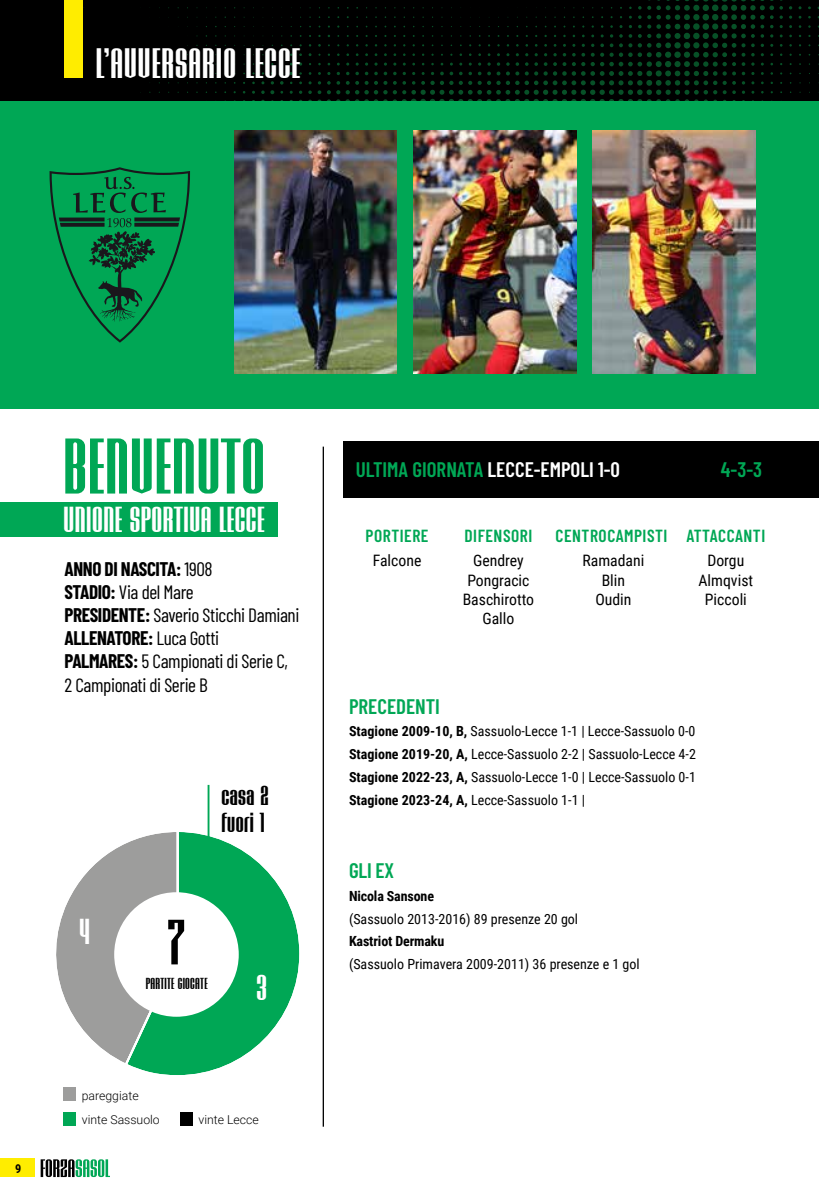
<style>
.page{position:relative;width:819px;height:1191px;background:#fff}
.page>*{position:absolute;margin:0;border:0;box-sizing:border-box;transform-origin:0 0}
.t1{font:64.75px "Bosque Line";letter-spacing:.02em;color:#00a755}
.t2{font:52.5px "Bosque Line";color:#000}
.t3{font:35px "Bosque Line";letter-spacing:.03em;color:#fff}
.t4{font:29.75px "Bosque Line";letter-spacing:.02em;color:#fff}
.t5{font:22.75px/26.4px "Bosque Line";letter-spacing:.02em;color:#000}
.t6{font:600 21px "Barlow Condensed";color:#fff}
.t7{font:600 21px "Barlow Condensed";color:#00a755}
.t8{font:19.25px/23.1px "Barlow Condensed";letter-spacing:-.02em;color:#000}
.t9{font:600 17.5px "Barlow Condensed";letter-spacing:.03em;color:#00a755}
.t10{font:15.75px/19.2px "Roboto Condensed";color:#000;text-align:center}
.t11{font:14px/22.8px "Roboto Condensed";color:#000;text-align:justify}
.t12{font:700 14px "Roboto Condensed";letter-spacing:-.01em;color:#000}
.t13{font:13.12px "Bosque Line";letter-spacing:.02em;color:#000}
.t14{font:300 12.25px "Roboto";color:#000}
.t15{font:700 12.25px "Roboto Condensed";color:#000}
.s1{font-weight:700}
.s2{color:#00a755}
</style>
<div class="page">
<div style="left:0;top:0;width:819px;height:102px;background:#000"></div>
<svg style="left:41px;top:1159px;width:69px;height:18px"></svg>
<div style="left:0;top:1158px;width:35px;height:19px;background:#ffed00"></div>
<svg style="left:261px;top:90px;width:13px;height:4px"></svg>
<svg style="left:355px;top:72px;width:4px;height:3px"></svg>
<svg style="left:374px;top:72px;width:13px;height:3px"></svg>
<svg style="left:308px;top:81px;width:85px;height:20px"></svg>
<svg style="left:600px;top:34px;width:13px;height:13px"></svg>
<svg style="left:393px;top:53px;width:226px;height:48px"></svg>
<svg style="left:619px;top:0;width:173px;height:101px"></svg>
<svg style="left:56px;top:845px;width:67px;height:217px"></svg>
<svg style="left:123px;top:829px;width:177px;height:246px"></svg>
<div style="left:114px;top:892px;width:125px;height:124px;background:#fff;border-radius:50%"></div>
<div style="left:0;top:502px;width:278px;height:35px;background:#00a755"></div>
<div style="left:0;top:101px;width:819px;height:307px;background:#00a755"></div>
<div style="left:63px;top:1112px;width:13px;height:13px;background:#00a755"></div>
<div style="left:180px;top:1112px;width:12px;height:13px;background:#000"></div>
<div style="left:63px;top:1087px;width:13px;height:14px;background:#9d9d9c"></div>
<hr style="left:207px;top:785px;width:2px;height:64px;background:#00a755">
<div style="left:64px;top:0;width:19px;height:78px;background:#ffed00"></div>
<img style="left:593px;top:131px;width:162px;height:242px">
<img style="left:414px;top:131px;width:162px;height:242px">
<img style="left:234px;top:131px;width:162px;height:242px">
<div style="left:343px;top:441px;width:476px;height:56px;background:#000"></div>
<hr style="left:322px;top:446px;width:2px;height:680px;background:#000">
<svg style="left:50px;top:167px;width:140px;height:176px"></svg>
<h3 class="t3" style="left:96px;top:42px;width:206px">L’AVVERSARIO LECCE</h3>
<p class="t15" style="left:15px;top:1159px;width:8px">9</p>
<h1 class="t1" style="left:63px;top:426px;width:203px">BENVENUTO</h1>
<h3 class="t4" style="left:63px;top:501px;width:202px">UNIONE SPORTIVA LECCE</h3>
<h3 class="t8" style="left:64px;top:556px;width:236px"><span class="s1">ANNO DI NASCITA:</span> 1908<br><span class="s1">STADIO:</span> Via del Mare<br><span class="s1">PRESIDENTE:</span> Saverio Sticchi Damiani<br><span class="s1">ALLENATORE:</span> Luca Gotti<br><span class="s1">PALMARES:</span> 5 Campionati di Serie C,<br>2 Campionati di Serie B</h3>
<h3 class="t4" style="left:79px;top:913px;width:12px">4</h3>
<h3 class="t5" style="left:221px;top:782px;width:49px">casa 2 fuori 1</h3>
<h2 class="t2" style="left:168px;top:910px;width:21px">7</h2>
<p class="t13" style="left:146px;top:975px;width:63px">PARTITE GIOCATE</p>
<h3 class="t4" style="left:256px;top:969px;width:12px">3</h3>
<p class="t14" style="left:82px;top:1086px;width:58px">pareggiate</p>
<p class="t14" style="left:82px;top:1111px;width:80px">vinte Sassuolo</p>
<p class="t14" style="left:198px;top:1111px;width:62px">vinte Lecce</p>
<h3 class="t6" style="left:356px;top:455px;width:265px"><span class="s2">ULTIMA GIORNATA</span> LECCE-EMPOLI 1-0</h3>
<h3 class="t7" style="left:720px;top:455px;width:43px">4-3-3</h3>
<p class="t9" style="left:365px;top:523px;width:64px">PORTIERE</p>
<p class="t9" style="left:464px;top:523px;width:69px">DIFENSORI</p>
<p class="t9" style="left:555px;top:523px;width:113px">CENTROCAMPISTI</p>
<p class="t9" style="left:686px;top:523px;width:80px">ATTACCANTI</p>
<p class="t10" style="left:373px;top:550px;width:50px">Falcone</p>
<p class="t10" style="left:462px;top:550px;width:73px">Gendrey<br>Pongracic<br>Baschirotto<br>Gallo</p>
<p class="t10" style="left:582px;top:550px;width:63px">Ramadani<br>Blin<br>Oudin</p>
<p class="t10" style="left:698px;top:550px;width:56px">Dorgu<br>Almqvist<br>Piccoli</p>
<h3 class="t7" style="left:349px;top:691px;width:92px">PRECEDENTI</h3>
<p class="t11" style="left:349px;top:719px;width:348px"><span class="s1">Stagione 2009-10, B,</span> Sassuolo-Lecce 1-1 | Lecce-Sassuolo 0-0<br><span class="s1">Stagione 2019-20, A,</span> Lecce-Sassuolo 2-2 | Sassuolo-Lecce 4-2<br><span class="s1">Stagione 2022-23, A,</span> Sassuolo-Lecce 1-0 | Lecce-Sassuolo 0-1<br><span class="s1">Stagione 2023-24, A,</span> Lecce-Sassuolo 1-1 |</p>
<h3 class="t7" style="left:349px;top:855px;width:47px">GLI EX</h3>
<p class="t12" style="left:349px;top:886px;width:86px">Nicola Sansone</p>
<p class="t11" style="left:349px;top:906px;width:231px">(Sassuolo 2013-2016) 89 presenze 20 gol</p>
<p class="t12" style="left:349px;top:931px;width:97px">Kastriot Dermaku</p>
<p class="t11" style="left:349px;top:952px;width:292px">(Sassuolo Primavera 2009-2011) 36 presenze e 1 gol</p>
</div>
